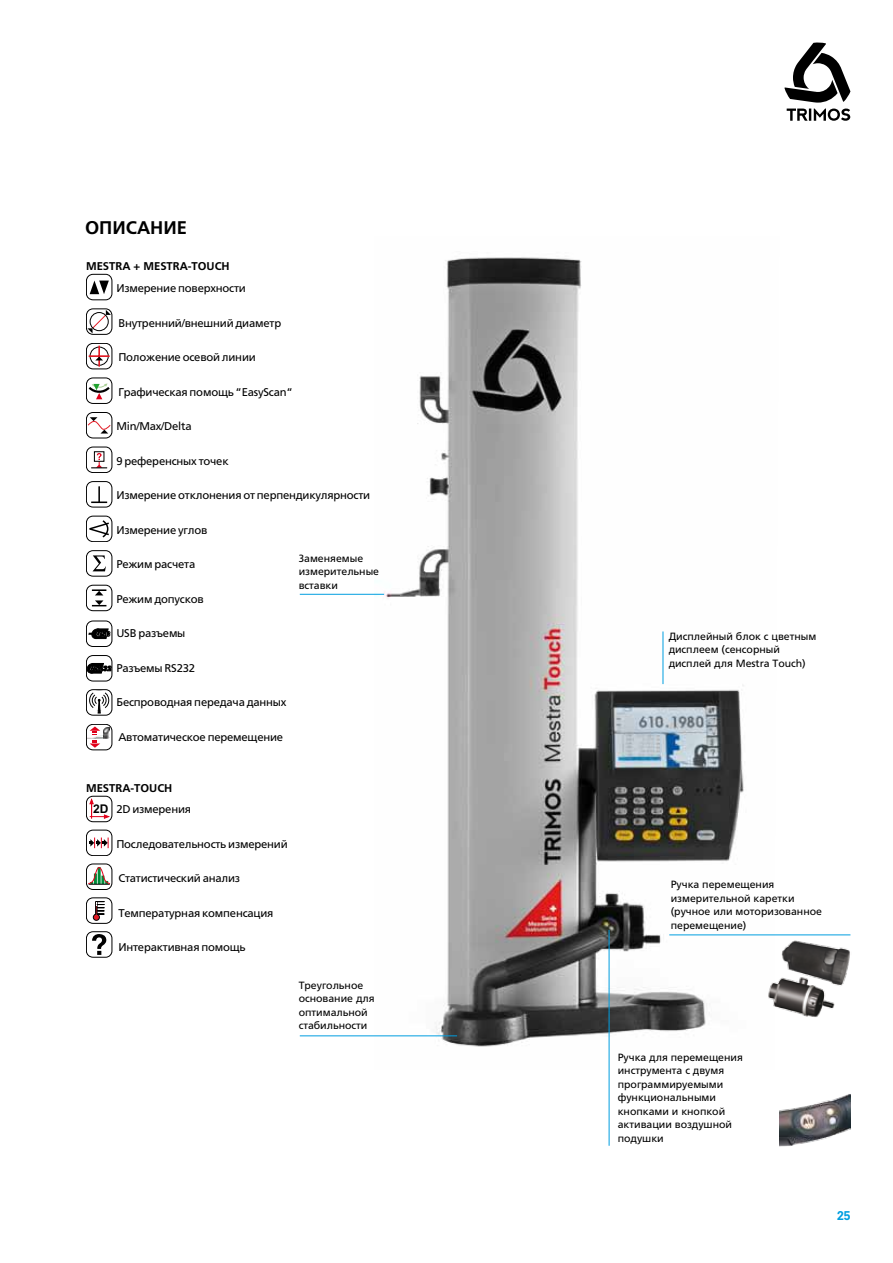
<style>
.page{position:relative;width:893px;height:1263px;background:#fff}
.page>*{position:absolute;margin:0;border:0;box-sizing:border-box;transform-origin:0 0}
.t1{font:700 18.3px "Frutiger LTCYR";color:#000}
.t2{font:800 12px "Neuzeit S";color:#009ee0}
.t3{font:700 12px "Arial";color:#000}
.t4{font:11.25px "Frutiger LTCYR";letter-spacing:-.015em;color:#000}
.t5{font:700 11.25px "Frutiger LTCYR";letter-spacing:.085em;color:#000}
.t6{font:10.5px/13.5px "Frutiger LTCYR";color:#000}
</style>
<div class="page">
<svg style="left:784px;top:42px;width:66px;height:79px"></svg>
<img style="left:374px;top:257px;width:405px;height:813px">
<hr style="left:300px;top:1035px;width:157px;height:1px;background:#009ee0">
<hr style="left:669px;top:934px;width:181px;height:1px;background:#009ee0">
<hr style="left:609px;top:930px;width:1px;height:216px;background:#009ee0">
<hr style="left:663px;top:631px;width:1px;height:53px;background:#009ee0">
<hr style="left:300px;top:594px;width:84px;height:1px;background:#009ee0">
<img style="left:765px;top:938px;width:85px;height:80px">
<img style="left:779px;top:1094px;width:71px;height:52px">
<div style="left:86px;top:274px;width:26px;height:26px;border:1px solid #000;border-radius:7px"></div>
<svg style="left:90px;top:281px;width:19px;height:13px"></svg>
<div style="left:86px;top:309px;width:26px;height:26px;border:1px solid #000;border-radius:7px"></div>
<svg style="left:87px;top:310px;width:24px;height:23px"></svg>
<div style="left:86px;top:343px;width:26px;height:26px;border:1px solid #000;border-radius:7px"></div>
<svg style="left:89px;top:346px;width:21px;height:21px"></svg>
<div style="left:86px;top:378px;width:26px;height:26px;border:1px solid #000;border-radius:7px"></div>
<svg style="left:86px;top:383px;width:26px;height:16px"></svg>
<div style="left:86px;top:412px;width:26px;height:26px;border:1px solid #000;border-radius:7px"></div>
<svg style="left:87px;top:417px;width:24px;height:16px"></svg>
<div style="left:86px;top:447px;width:26px;height:26px;border:1px solid #000;border-radius:7px"></div>
<div style="left:94px;top:451px;width:10px;height:11px;border:1px solid #000"></div>
<svg style="left:91px;top:453px;width:16px;height:15px"></svg>
<div style="left:86px;top:481px;width:26px;height:26px;border:1px solid #000;border-radius:7px"></div>
<svg style="left:91px;top:486px;width:16px;height:17px"></svg>
<div style="left:86px;top:516px;width:26px;height:26px;border:1px solid #000;border-radius:7px"></div>
<svg style="left:88px;top:519px;width:23px;height:20px"></svg>
<div style="left:86px;top:550px;width:26px;height:26px;border:1px solid #000;border-radius:7px"></div>
<svg style="left:93px;top:555px;width:13px;height:16px"></svg>
<div style="left:86px;top:585px;width:26px;height:26px;border:1px solid #000;border-radius:7px"></div>
<svg style="left:92px;top:590px;width:14px;height:16px"></svg>
<div style="left:86px;top:796px;width:26px;height:26px;border:1px solid #000;border-radius:7px"></div>
<svg style="left:89px;top:797px;width:22px;height:22px"></svg>
<div style="left:86px;top:830px;width:26px;height:26px;border:1px solid #000;border-radius:7px"></div>
<svg style="left:89px;top:837px;width:20px;height:11px"></svg>
<div style="left:86px;top:864px;width:26px;height:26px;border:1px solid #000;border-radius:7px"></div>
<svg style="left:88px;top:867px;width:23px;height:18px"></svg>
<div style="left:86px;top:897px;width:26px;height:27px;border:1px solid #000;border-radius:7px"></div>
<svg style="left:93px;top:901px;width:11px;height:20px"></svg>
<div style="left:86px;top:931px;width:26px;height:26px;border:1px solid #000;border-radius:7px"></div>
<svg style="left:92px;top:934px;width:14px;height:21px"></svg>
<div style="left:86px;top:621px;width:26px;height:26px;border:1px solid #000;border-radius:7px"></div>
<svg style="left:88px;top:628px;width:22px;height:11px"></svg>
<div style="left:86px;top:655px;width:26px;height:26px;border:1px solid #000;border-radius:7px"></div>
<svg style="left:86px;top:663px;width:26px;height:11px"></svg>
<svg style="left:89px;top:691px;width:20px;height:22px"></svg>
<div style="left:86px;top:689px;width:26px;height:26px;border:1px solid #000;border-radius:7px"></div>
<div style="left:86px;top:724px;width:26px;height:26px;border:1px solid #000;border-radius:7px"></div>
<svg style="left:90px;top:726px;width:20px;height:22px"></svg>
<h1 class="t1" style="left:85px;top:218px;width:104px">ОПИСАНИЕ</h1>
<p class="t5" style="left:86px;top:260px;width:19px">MESTRA</p>
<p class="t5" style="left:134px;top:260px;width:19px">+ MESTRA</p>
<p class="t5" style="left:188px;top:260px;width:43px">-TOUCH</p>
<p class="t4" style="left:116px;top:282px;width:131px">Измерение поверхности</p>
<p class="t4" style="left:118px;top:316px;width:164px">Внутренний/внешний диаметр</p>
<p class="t4" style="left:118px;top:351px;width:139px">Положение осевой линии</p>
<p class="t4" style="left:118px;top:385px;width:176px">Графическая помощь “EasyScan“</p>
<p class="t4" style="left:116px;top:420px;width:77px">Min/Max/Delta</p>
<p class="t4" style="left:116px;top:455px;width:114px">9 референсных точек</p>
<p class="t4" style="left:116px;top:489px;width:255px">Измерение отклонения от перпендикулярности</p>
<p class="t4" style="left:116px;top:524px;width:93px">Измерение углов</p>
<p class="t4" style="left:116px;top:558px;width:80px">Режим расчета</p>
<p class="t4" style="left:116px;top:593px;width:89px">Режим допусков</p>
<p class="t4" style="left:116px;top:627px;width:71px">USB разъемы</p>
<p class="t4" style="left:116px;top:662px;width:80px">Разъемы RS232</p>
<p class="t4" style="left:116px;top:696px;width:172px">Беспроводная передача данных</p>
<p class="t4" style="left:118px;top:731px;width:166px">Автоматическое перемещение</p>
<p class="t6" style="left:299px;top:552px;width:82px">Заменяемые измерительные вставки</p>
<p class="t5" style="left:86px;top:782px;width:19px">MESTRA</p>
<p class="t5" style="left:130px;top:782px;width:43px">-TOUCH</p>
<p class="t3" style="left:93px;top:801px;width:17px">2D</p>
<p class="t4" style="left:116px;top:803px;width:76px">2D измерения</p>
<p class="t4" style="left:116px;top:838px;width:173px">Последовательность измерений</p>
<p class="t4" style="left:118px;top:872px;width:123px">Статистический анализ</p>
<p class="t4" style="left:118px;top:907px;width:157px">Температурная компенсация</p>
<p class="t4" style="left:118px;top:941px;width:129px">И нтерактивная помощь</p>
<p class="t6" style="left:299px;top:978px;width:77px">Треугольное основание для оптимальной стабильности</p>
<p class="t6" style="left:669px;top:630px;width:149px">Дисплейный блок с цветным дисплеем (сенсорный дисплей для Mestra Touch)</p>
<p class="t6" style="left:671px;top:878px;width:153px">Ручка перемещения измерительной каретки (ручное или моторизованное перемещение)</p>
<p class="t6" style="left:618px;top:1050px;width:127px">Ручка для перемещения инструмента с двумя программируемыми функциональными кнопками и кнопкой активации воздушной подушки</p>
<p class="t2" style="left:837px;top:1209px;width:15px">25</p>
</div>
